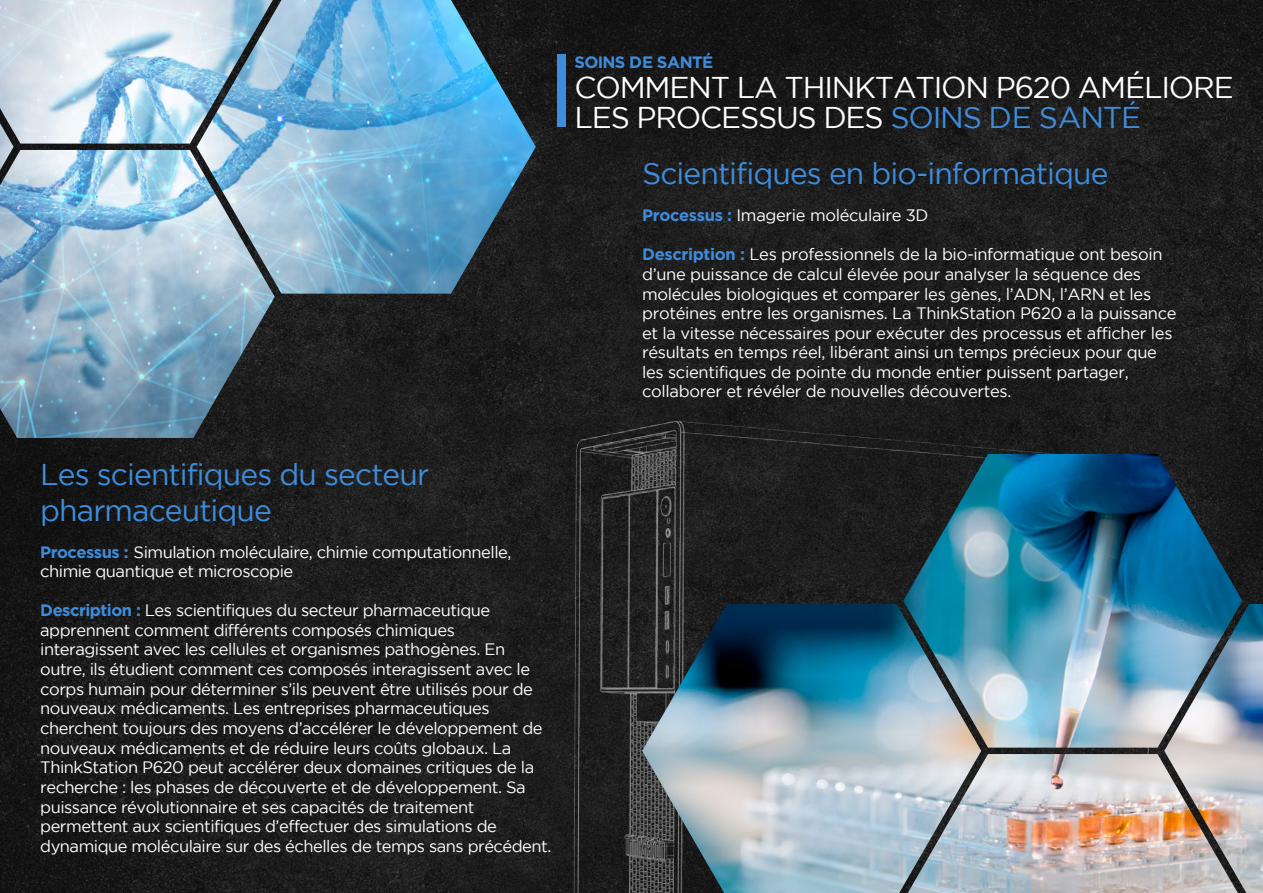
<style>
.page{position:relative;width:1263px;height:893px;background:#fff}
.page>*{position:absolute;margin:0;border:0;box-sizing:border-box;transform-origin:0 0}
.t1{font:30px/36px "Gotham";letter-spacing:-.03em;color:#3e8ddd}
.t2{font:30px/30px "Gotham";letter-spacing:-.04em;color:#fff}
.t3{font:16.5px/19.6px "Gotham";letter-spacing:-.03em;color:#fff}
.t4{font:700 16.5px "Gotham";letter-spacing:-.04em;color:#3e8ddd}
.s1{color:#3e8ddd}
.s2{font-weight:700;color:#3e8ddd}
</style>
<div class="page">
<img style="left:0;top:0;width:1263px;height:893px">
<img style="left:0;top:0;width:536px;height:438px">
<img style="left:569px;top:411px;width:599px;height:482px">
<img style="left:642px;top:454px;width:621px;height:439px">
<div style="left:557px;top:55px;width:9px;height:72px;background:#3e8ddd"></div>
<p class="t4" style="left:574px;top:53px;width:140px">SOINS DE SANTÉ</p>
<h1 class="t2" style="left:574px;top:72px;width:661px">COMMENT LA THINKTATION P620 AMÉLIORE<br>LES PROCESSUS DES <span class="s1">SOINS DE SANTÉ</span></h1>
<h1 class="t1" style="left:642px;top:154px;width:468px">Scientifiques en bio-informatique</h1>
<p class="t3" style="left:642px;top:205px;width:288px"><span class="s2">Processus :</span> Imagerie moléculaire 3D</p>
<p class="t3" style="left:642px;top:245px;width:536px"><span class="s2">Description :</span> Les professionnels de la bio-informatique ont besoin d’une puissance de calcul élevée pour analyser la séquence des molécules biologiques et comparer les gènes, l’ADN, l’ARN et les protéines entre les organismes. La ThinkStation P620 a la puissance et la vitesse nécessaires pour exécuter des processus et afficher les résultats en temps réel, libérant ainsi un temps précieux pour que les scientifiques de pointe du monde entier puissent partager, collaborer et révéler de nouvelles découvertes.</p>
<h1 class="t1" style="left:40px;top:455px;width:390px">Les scientifiques du secteur pharmaceutique</h1>
<p class="t3" style="left:40px;top:542px;width:473px;line-height:18.8px"><span class="s2">Processus :</span> Simulation moléculaire, chimie computationnelle, chimie quantique et microscopie</p>
<p class="t3" style="left:40px;top:600px;width:513px"><span class="s2">Description :</span> Les scientifiques du secteur pharmaceutique apprennent comment différents composés chimiques interagissent avec les cellules et organismes pathogènes. En outre, ils étudient comment ces composés interagissent avec le corps humain pour déterminer s’ils peuvent être utilisés pour de nouveaux médicaments. Les entreprises pharmaceutiques cherchent toujours des moyens d’accélérer le développement de nouveaux médicaments et de réduire leurs coûts globaux. La ThinkStation P620 peut accélérer deux domaines critiques de la recherche : les phases de découverte et de développement. Sa puissance révolutionnaire et ses capacités de traitement permettent aux scientifiques d’effectuer des simulations de dynamique moléculaire sur des échelles de temps sans précédent.</p>
</div>
